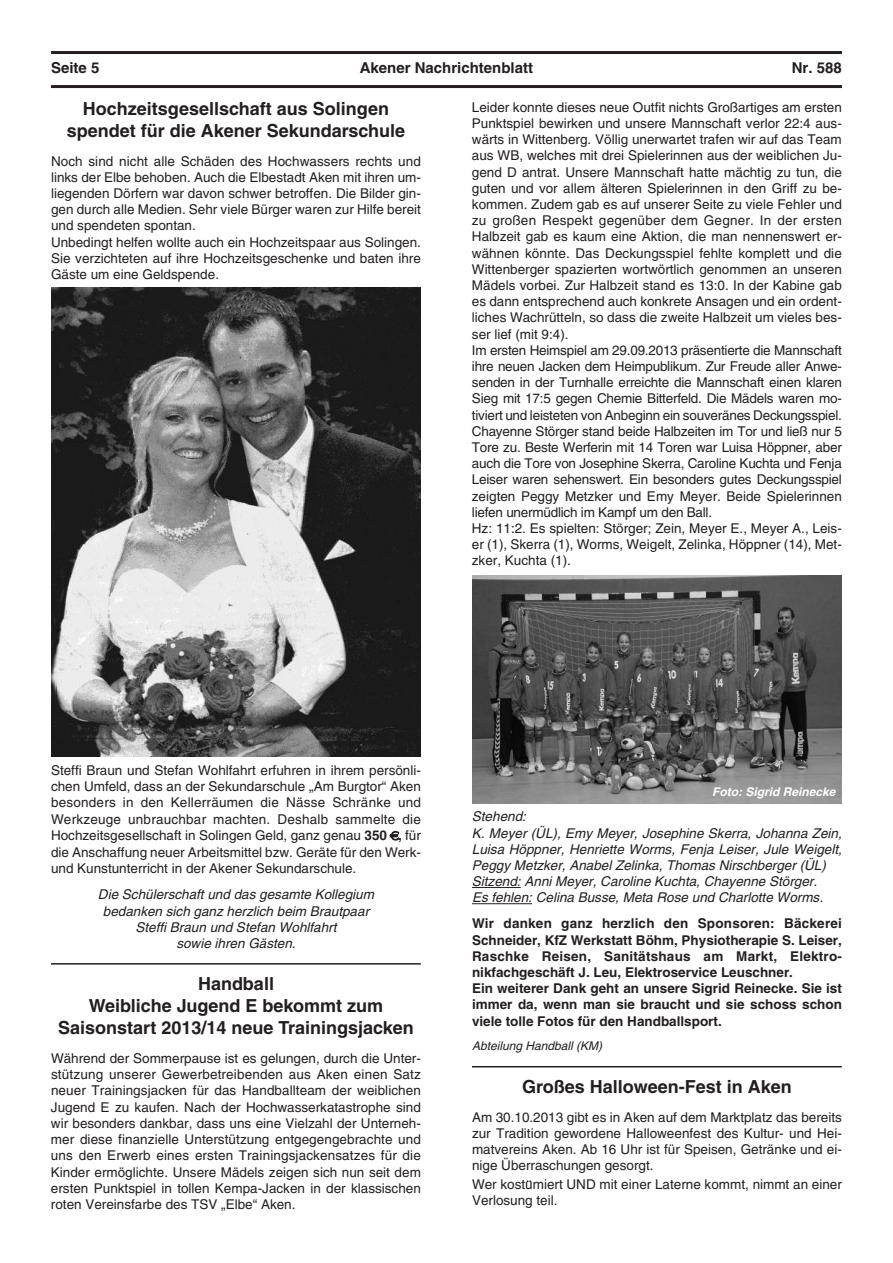
<style>
.page{position:relative;width:893px;height:1263px;background:#fff}
.page>*{position:absolute;margin:0;border:0;box-sizing:border-box;transform-origin:0 0}
.t1{font:700 18px/21.6px "Helvetica";color:#231f20;text-align:center}
.t2{font:700 15px "Helvetica";color:#231f20}
.t3{font:13.5px/16.2px "Helvetica";color:#231f20}
.t4{font:italic 13.5px/16.2px "Helvetica";color:#231f20;text-align:center}
.t5{font:700 13.5px/16.2px "Helvetica";color:#231f20}
.t6{font:italic 12px "Helvetica";color:#231f20}
.t7{font:italic 700 12px "Helvetica";color:#fff}
.s1{font-weight:700}
.s2{font-family:"Baskerville";font-weight:700;font-style:italic}
</style>
<div class="page">
<hr style="left:51px;top:51px;width:791px;height:3px;background:#231f20">
<hr style="left:51px;top:85px;width:791px;height:3px;background:#231f20">
<img style="left:51px;top:288px;width:370px;height:468px">
<hr style="left:472px;top:887px;width:49px;height:1px;background:#231f20">
<hr style="left:472px;top:903px;width:60px;height:1px;background:#231f20">
<hr style="left:51px;top:963px;width:370px;height:1px;background:#231f20">
<hr style="left:472px;top:1066px;width:370px;height:1px;background:#231f20">
<img style="left:472px;top:575px;width:370px;height:228px">
<p class="t2" style="left:51px;top:63px;width:50px">Seite 5</p>
<p class="t2" style="left:360px;top:63px;width:175px">Akener Nachrichtenblatt</p>
<p class="t2" style="left:792px;top:63px;width:52px">Nr. 588</p>
<h1 class="t1" style="left:67px;top:100px;width:340px">Hochzeitsgesellschaft aus Solingen spendet für die Akener Sekundarschule</h1>
<p class="t3" style="left:51px;top:154px;width:371px">Noch sind nicht alle Schäden des Hochwassers rechts und links der Elbe behoben. Auch die Elbestadt Aken mit ihren um&shy;liegenden Dörfern war davon schwer betroffen. Die Bilder gin&shy;gen durch alle Medien. Sehr viele Bürger waren zur Hilfe bereit und spendeten spontan.<br>Unbedingt helfen wollte auch ein Hochzeitspaar aus Solingen.<br>Sie verzichteten auf ihre Hochzeitsgeschenke und baten ihre Gäste um eine Geldspende.</p>
<p class="t3" style="left:472px;top:100px;width:371px">Leider konnte dieses neue Outfit nichts Großartiges am ersten Punktspiel bewirken und unsere Mannschaft verlor 22:4 aus&shy;wärts in Wittenberg. Völlig unerwartet trafen wir auf das Team aus WB, welches mit drei Spielerinnen aus der weiblichen Ju&shy;gend D antrat. Unsere Mannschaft hatte mächtig zu tun, die guten und vor allem älteren Spielerinnen in den Griff zu be&shy;kommen. Zudem gab es auf unserer Seite zu viele Fehler und zu großen Respekt gegenüber dem Gegner. In der ersten Halbzeit gab es kaum eine Aktion, die man nennenswert er&shy;wähnen könnte. Das Deckungsspiel fehlte komplett und die Wittenberger spazierten wortwörtlich genommen an unseren Mädels vorbei. Zur Halbzeit stand es 13:0. In der Kabine gab es dann entsprechend auch konkrete Ansagen und ein ordent&shy;liches Wachrütteln, so dass die zweite Halbzeit um vieles bes&shy;ser lief (mit 9:4).<br>Im ersten Heimspiel am 29.09.2013 präsentierte die Mannschaft ihre neuen Jacken dem Heimpublikum. Zur Freude aller Anwe&shy;senden in der Turnhalle erreichte die Mannschaft einen klaren Sieg mit 17:5 gegen Chemie Bitterfeld. Die Mädels waren mo&shy;tiviert und leisteten von Anbeginn ein souveränes Deckungsspiel.<br>Chayenne Störger stand beide Halbzeiten im Tor und ließ nur 5<br>Tore zu. Beste Werferin mit 14 Toren war Luisa Höppner, aber auch die Tore von Josephine Skerra, Caroline Kuchta und Fenja Leiser waren sehenswert. Ein besonders gutes Deckungsspiel zeigten Peggy Metzker und Emy Meyer. Beide Spielerinnen liefen unermüdlich im Kampf um den Ball.<br>Hz: 11:2. Es spielten: Störger; Zein, Meyer E., Meyer A., Leis&shy;er (1), Skerra (1), Worms, Weigelt, Zelinka, Höppner (14), Met&shy;zker, Kuchta (1).</p>
<p class="t3" style="left:51px;top:763px;width:371px;text-align:justify">Steffi Braun und Stefan Wohlfahrt erfuhren in ihrem persönli&shy;chen Umfeld, dass an der Sekundarschule „Am Burgtor“ Aken besonders in den Kellerräumen die Nässe Schränke und Werkzeuge unbrauchbar machten. Deshalb sammelte die Hochzeitsgesellschaft in Solingen Geld, ganz genau <span class="s1">350 ,</span> für die Anschaffung neuer Arbeitsmittel bzw. Geräte für den Werk&shy;und Kunstunterricht in der Akener Sekundarschule.</p>
<p class="t4" style="left:98px;top:887px;width:278px">Die Schülerschaft und das gesamte Kollegium bedanken sich ganz herzlich beim Brautpaar Steffi Braun und Stefan Wohlfahrt<br>sowie ihren Gästen.</p>
<h1 class="t1" style="left:58px;top:975px;width:357px">Handball<br>Weibliche Jugend E bekommt zum<br>Saisonstart 2013/14 neue Trainingsjacken</h1>
<p class="t3" style="left:51px;top:1051px;width:371px;text-align:justify">Während der Sommerpause ist es gelungen, durch die Unter&shy;stützung unserer Gewerbetreibenden aus Aken einen Satz neuer Trainingsjacken für das Handballteam der weiblichen Jugend E zu kaufen. Nach der Hochwasserkatastrophe sind wir besonders dankbar, dass uns eine Vielzahl der Unterneh&shy;mer diese finanzielle Unterstützung entgegengebrachte und uns den Erwerb eines ersten Trainingsjackensatzes für die Kinder ermöglichte. Unsere Mädels zeigen sich nun seit dem ersten Punktspiel in tollen Kempa-Jacken in der klassischen roten Vereinsfarbe des TSV „Elbe“ Aken.</p>
<p class="t7" style="left:712px;top:787px;width:125px">Foto: Sigrid Reinecke</p>
<p class="t4" style="left:472px;top:810px;width:371px;text-align:left">Stehend:<br>K. Meyer (ÜL), Emy Meyer, Josephine Skerra, Johanna Zein, Luisa Höppner, Henriette Worms, Fenja Leiser, Jule Weigelt, Peggy Metzker, Anabel Zelinka, Thomas Nirschberger (ÜL)<br>Sitzend: Anni Meyer, Caroline Kuchta, Chayenne Störger.<br>Es fehlen: Celina Busse, Meta Rose und Charlotte Worms.</p>
<p class="t5" style="left:472px;top:917px;width:371px">Wir danken ganz herzlich den Sponsoren: Bäckerei Schneider, KfZ Werkstatt Böhm, Physiotherapie S. Leiser, Raschke Reisen, Sanitätshaus am Markt, Elektro&shy;nikfachgeschäft J. Leu, Elektroservice Leuschner.<br>Ein weiterer Dank geht an unsere Sigrid Reinecke. Sie ist immer da, wenn man sie braucht und sie schoss schon viele tolle Fotos für den Handballsport.</p>
<p class="t6" style="left:472px;top:1042px;width:132px">Abteilung Handball (KM)</p>
<h1 class="t1" style="left:522px;top:1077px;width:271px">Großes Halloween-Fest in Aken</h1>
<p class="t3" style="left:472px;top:1110px;width:371px;text-align:justify">Am 30.10.2013 gibt es in Aken auf dem Marktplatz das bereits zur Tradition gewordene Halloweenfest des Kultur- und Hei&shy;matvereins Aken. Ab 16 Uhr ist für Speisen, Getränke und ei&shy;nige Überraschungen gesorgt.</p>
<p class="t3" style="left:472px;top:1177px;width:371px">Wer kostu<span class="s2">̈</span>miert UND mit einer Laterne kommt, nimmt an einer<br>Verlosung teil.</p>
</div>
